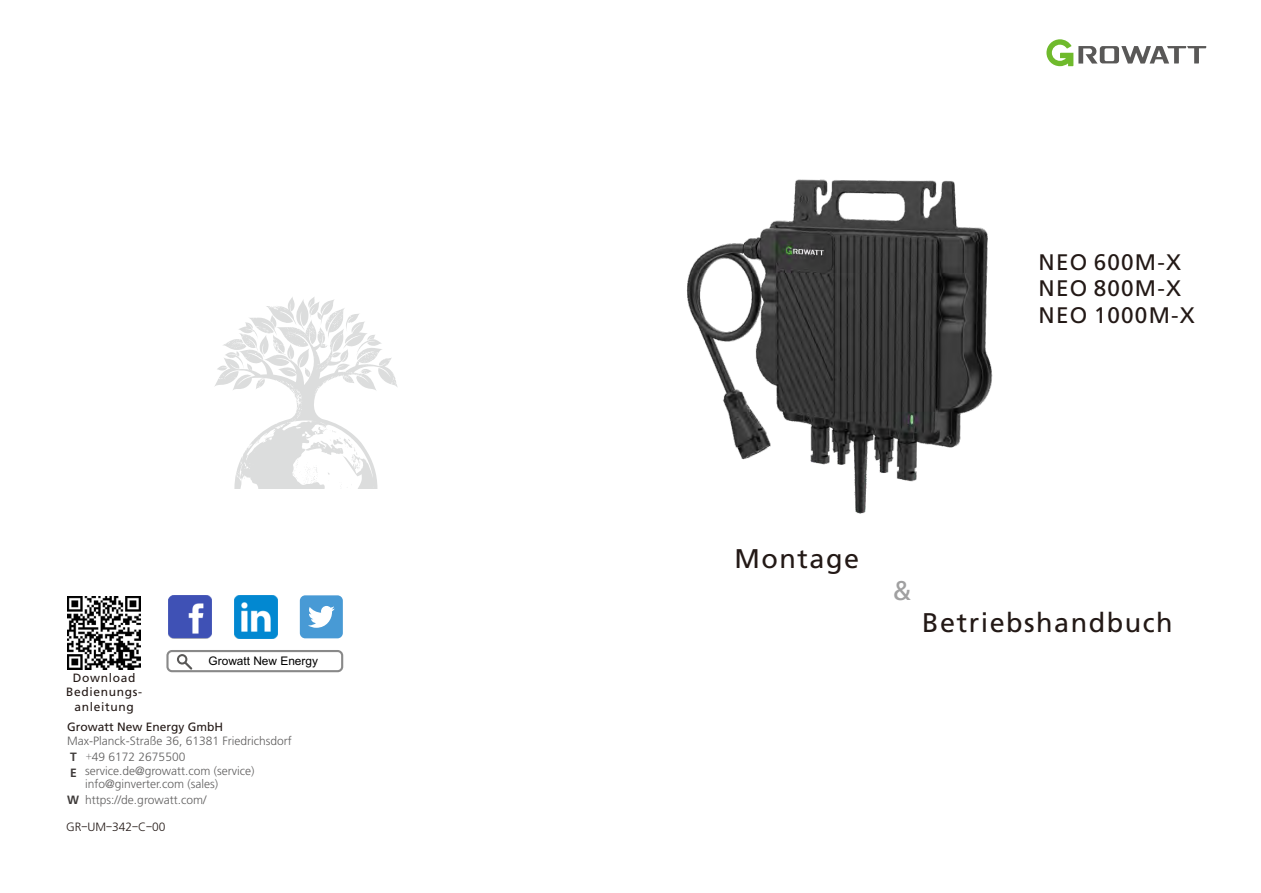
<style>
.page{position:relative;width:1261px;height:893px;background:#fff}
.page>*{position:absolute;margin:0;border:0;box-sizing:border-box;transform-origin:0 0}
.t1{font:27px "True Frutiger Roman";letter-spacing:.055em;color:#231916}
.t2{font:27px "True Frutiger Roman";color:#a0a0a1}
.t3{font:22.5px/26.7px "True Frutiger Roman";letter-spacing:.055em;color:#231916}
.t4{font:300 12px/15.8px "True Frutiger";color:#616060}
.t5{font:12px/14.2px "True Frutiger Roman";letter-spacing:.055em;color:#231916;text-align:center}
.t6{font:12px "True Frutiger Roman";color:#231916}
.t7{font:300 12px "True Frutiger";color:#231916}
.t8{font:700 12px/15.9px "True Frutiger";color:#3f3b3a}
.t9{font:11.85px "Arial Unicode MS";color:#000}
.s1{font-family:"Sim Sun";font-weight:400}
.s2{font-family:"MS P Gothic";font-weight:400}
</style>
<div class="page">
<svg style="left:215px;top:297px;width:183px;height:191px"></svg>
<div style="left:166px;top:650px;width:177px;height:22px;background:#fff;border:2px solid #898989;border-radius:5px"></div>
<svg style="left:177px;top:654px;width:10px;height:10px"></svg>
<svg style="left:179px;top:656px;width:13px;height:14px"></svg>
<div style="left:300px;top:595px;width:43px;height:43px;background:#489ad5;border-radius:5px"></div>
<svg style="left:308px;top:606px;width:27px;height:22px"></svg>
<img style="left:234px;top:595px;width:43px;height:43px">
<img style="left:168px;top:595px;width:43px;height:43px">
<svg style="left:1046px;top:39px;width:160px;height:27px"></svg>
<img style="left:67px;top:596px;width:74px;height:73px">
<img style="left:687px;top:179px;width:306px;height:335px">
<p class="t5" style="left:66px;top:671px;width:78px">Download<br>Bedienungs&shy;anleitung</p>
<p class="t9" style="left:209px;top:656px;width:111px">Growatt New Energy</p>
<p class="t6" style="left:67px;top:720px;width:158px">Growatt New Energy GmbH</p>
<p class="t4" style="left:86px;top:734px;width:207px;text-indent:-19px">Max-Planck-Straße 36, 61381 Friedrichsdorf <span class="s1">+</span>49 6172 2675500</p>
<p class="t4" style="left:85px;top:792px;width:123px">https://de.growatt.com/</p>
<p class="t8" style="left:70px;top:749px;width:8px">T<br>E</p>
<p class="t8" style="left:67px;top:792px;width:13px">W</p>
<p class="t4" style="left:85px;top:764px;width:171px">service.de@growatt.com (service)</p>
<p class="t4" style="left:85px;top:776px;width:135px">info@ginverter.com (sales)</p>
<p class="t7" style="left:66px;top:820px;width:101px">GR<span class="s2">-</span>UM<span class="s2">-</span>342<span class="s2">-</span>C<span class="s2">-</span>00</p>
<h2 class="t3" style="left:1038px;top:249px;width:158px">NEO 600M-X<br>NEO 800M-X<br>NEO 1000M-X</h2>
<h1 class="t1" style="left:734px;top:543px;width:126px">Montage</h1>
<h1 class="t2" style="left:892px;top:575px;width:21px">&amp;</h1>
<h1 class="t1" style="left:922px;top:607px;width:252px">Betriebshandbuch</h1>
</div>
